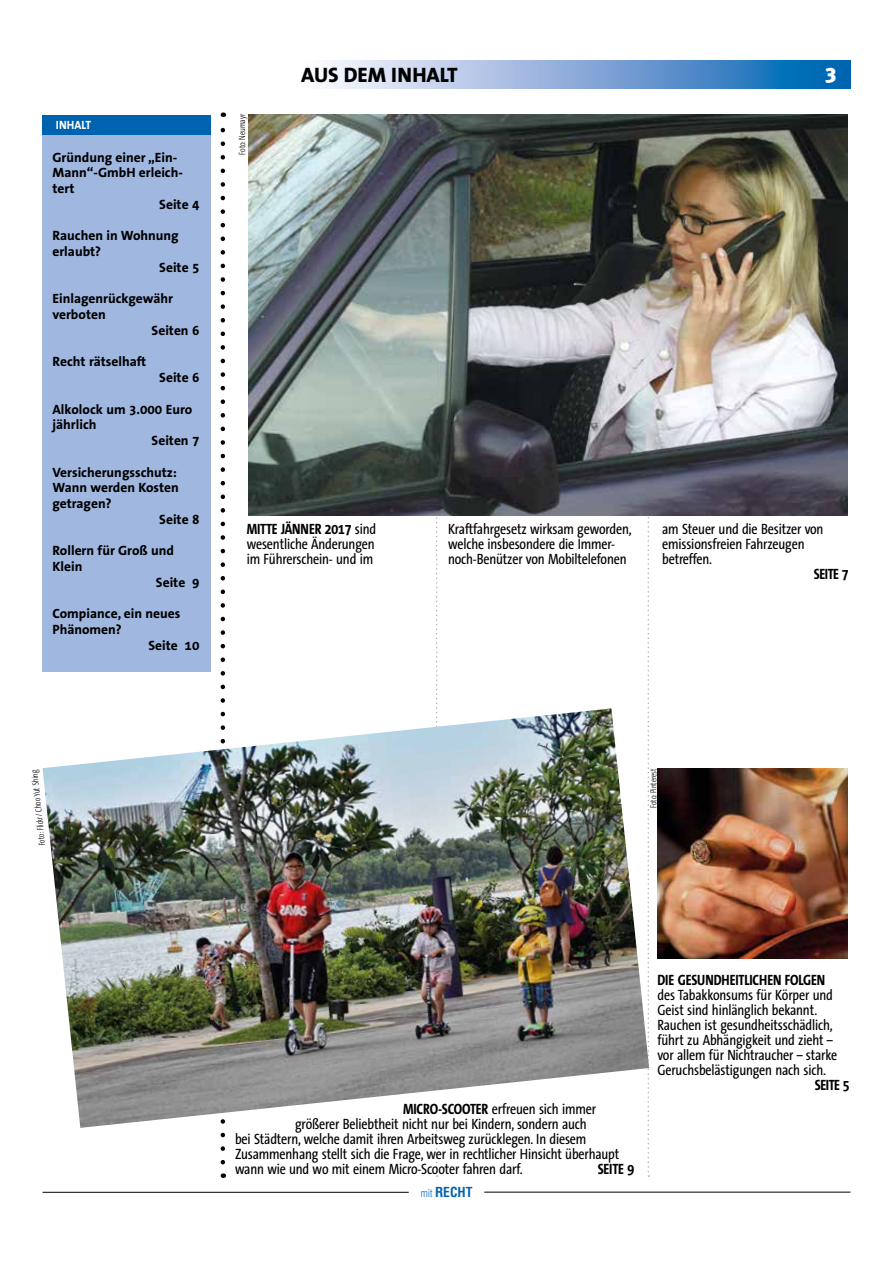
<style>
.page{position:relative;width:893px;height:1263px;background:#fff}
.page>*{position:absolute;margin:0;border:0;box-sizing:border-box;transform-origin:0 0}
.t1{font:800 21px "The Sans";color:#000}
.t2{font:900 21px "Meta Plus";color:#fff}
.t3{font:15px/15px "The Sans Condensed";letter-spacing:-.01em;color:#000}
.t4{font:700 15px "The Sans Condensed";letter-spacing:-.01em;color:#000}
.t5{font:700 13.5px "The Sans Correspondence";color:#000}
.t6{font:700 condensed 13.5px "Helvetica";color:#0063af}
.t7{font:700 12px "The Sans Correspondence";color:#fff;scale:.92 1}
.t8{font:300 9px "The Sans Condensed";letter-spacing:-.01em;color:#000;scale:.9 1}
.s1{font-weight:700}
.s2{font-weight:300;font-size:10.5px}
</style>
<div class="page">
<hr style="left:43px;top:1192px;width:366px;height:1px;background:#000">
<hr style="left:484px;top:1192px;width:366px;height:1px;background:#000">
<div style="left:43px;top:115px;width:168px;height:556px;background:#a0b7e0"></div>
<div style="left:43px;top:115px;width:168px;height:20px;background:#0063af"></div>
<svg style="left:221px;top:113px;width:4px;height:1049px"></svg>
<svg style="left:436px;top:515px;width:2px;height:193px"></svg>
<svg style="left:436px;top:1128px;width:2px;height:49px"></svg>
<svg style="left:648px;top:515px;width:1px;height:662px"></svg>
<svg style="left:327px;top:60px;width:523px;height:28px;background:#7da8d6"></svg>
<img style="left:43px;top:708px;width:606px;height:420px">
<img style="left:657px;top:769px;width:191px;height:189px">
<img style="left:248px;top:114px;width:600px;height:401px">
<p class="t7" style="left:56px;top:118px;width:40px">INHALT</p>
<p class="t5" style="left:52px;top:150px;width:126px">Gründung einer „Ein-</p>
<p class="t5" style="left:52px;top:165px;width:132px">Mann“-GmbH erleich-</p>
<p class="t5" style="left:52px;top:181px;width:24px">tert</p>
<p class="t5" style="left:159px;top:197px;width:42px">Seite 4</p>
<p class="t5" style="left:52px;top:228px;width:128px">Rauchen in Wohnung</p>
<p class="t5" style="left:52px;top:244px;width:50px">erlaubt?</p>
<p class="t5" style="left:159px;top:260px;width:42px">Seite 5</p>
<p class="t5" style="left:52px;top:291px;width:122px">Einlagenrückgewähr</p>
<p class="t5" style="left:52px;top:307px;width:55px">verboten</p>
<p class="t5" style="left:152px;top:323px;width:49px">Seiten 6</p>
<p class="t5" style="left:52px;top:354px;width:95px">Recht rätselhaft</p>
<p class="t5" style="left:159px;top:370px;width:42px">Seite 6</p>
<p class="t5" style="left:52px;top:402px;width:141px">Alkolock um 3.000 Euro</p>
<p class="t5" style="left:52px;top:417px;width:46px">jährlich</p>
<p class="t5" style="left:152px;top:433px;width:49px">Seiten 7</p>
<p class="t5" style="left:52px;top:465px;width:126px">Versicherungsschutz:</p>
<p class="t5" style="left:52px;top:480px;width:128px">Wann werden Kosten</p>
<p class="t5" style="left:52px;top:496px;width:61px">getragen?</p>
<p class="t5" style="left:159px;top:512px;width:42px">Seite 8</p>
<p class="t5" style="left:52px;top:543px;width:123px">Rollern für Groß und</p>
<p class="t5" style="left:52px;top:559px;width:31px">Klein</p>
<p class="t5" style="left:156px;top:575px;width:45px">Seite 9</p>
<p class="t5" style="left:52px;top:606px;width:130px">Compiance, ein neues</p>
<p class="t5" style="left:52px;top:622px;width:71px">Phänomen?</p>
<p class="t5" style="left:148px;top:638px;width:52px">Seite 10</p>
<p class="t8" style="left:237px;top:154px;width:46px;rotate:-90deg">Foto: Neumayr</p>
<h1 class="t1" style="left:301px;top:57px;width:158px">AUS DEM INHALT</h1>
<h1 class="t2" style="left:825px;top:60px;width:12px">3</h1>
<p class="t3" style="left:247px;top:521px;width:131px;text-align:justify"><span class="s1">MITTE JÄNNER 2017</span> sind wesentliche Änderungen im Führerschein- und im</p>
<p class="t3" style="left:448px;top:521px;width:185px">Kraftfahrgesetz wirksam geworden, welche insbesondere die Immer&shy;noch-Benützer von Mobiltelefonen</p>
<p class="t3" style="left:662px;top:521px;width:163px">am Steuer und die Besitzer von emissionsfreien Fahrzeugen betreffen.</p>
<p class="t4" style="left:814px;top:565px;width:36px">SEITE 7</p>
<p class="t8" style="left:37px;top:846px;width:86px;rotate:-96deg">Foto: Flickr/ Choo Yut Shing</p>
<p class="t8" style="left:649px;top:808px;width:45px;rotate:-90deg">Foto: Pinterest</p>
<p class="t3" style="left:403px;top:1101px;width:195px"><span class="s1">MICRO-SCOOTER</span> erfreuen sich immer</p>
<p class="t3" style="left:295px;top:1116px;width:293px">größerer Beliebtheit nicht nur bei Kindern, sondern auch</p>
<p class="t3" style="left:235px;top:1131px;width:353px">bei Städtern, welche damit ihren Arbeitsweg zurücklegen. In diesem</p>
<p class="t3" style="left:235px;top:1146px;width:386px">Zusammenhang stellt sich die Frage, wer in rechtlicher Hinsicht überhaupt</p>
<p class="t3" style="left:235px;top:1161px;width:289px">wann wie und wo mit einem Micro-Scooter fahren darf.</p>
<p class="t4" style="left:598px;top:1160px;width:38px">SEITE 9</p>
<p class="t6" style="left:421px;top:1183px;width:53px"><span class="s2">mit</span> RECHT</p>
<p class="t4" style="left:657px;top:972px;width:169px">DIE GESUNDHEITLICHEN FOLGEN</p>
<p class="t3" style="left:657px;top:988px;width:181px">des Tabakkonsums für Körper und Geist sind hinlänglich bekannt.<br>Rauchen ist gesundheitsschädlich, führt zu Abhängigkeit und zieht – vor allem für Nichtraucher – starke Geruchsbelästigungen nach sich.</p>
<p class="t4" style="left:815px;top:1077px;width:36px">SEITE 5</p>
</div>
